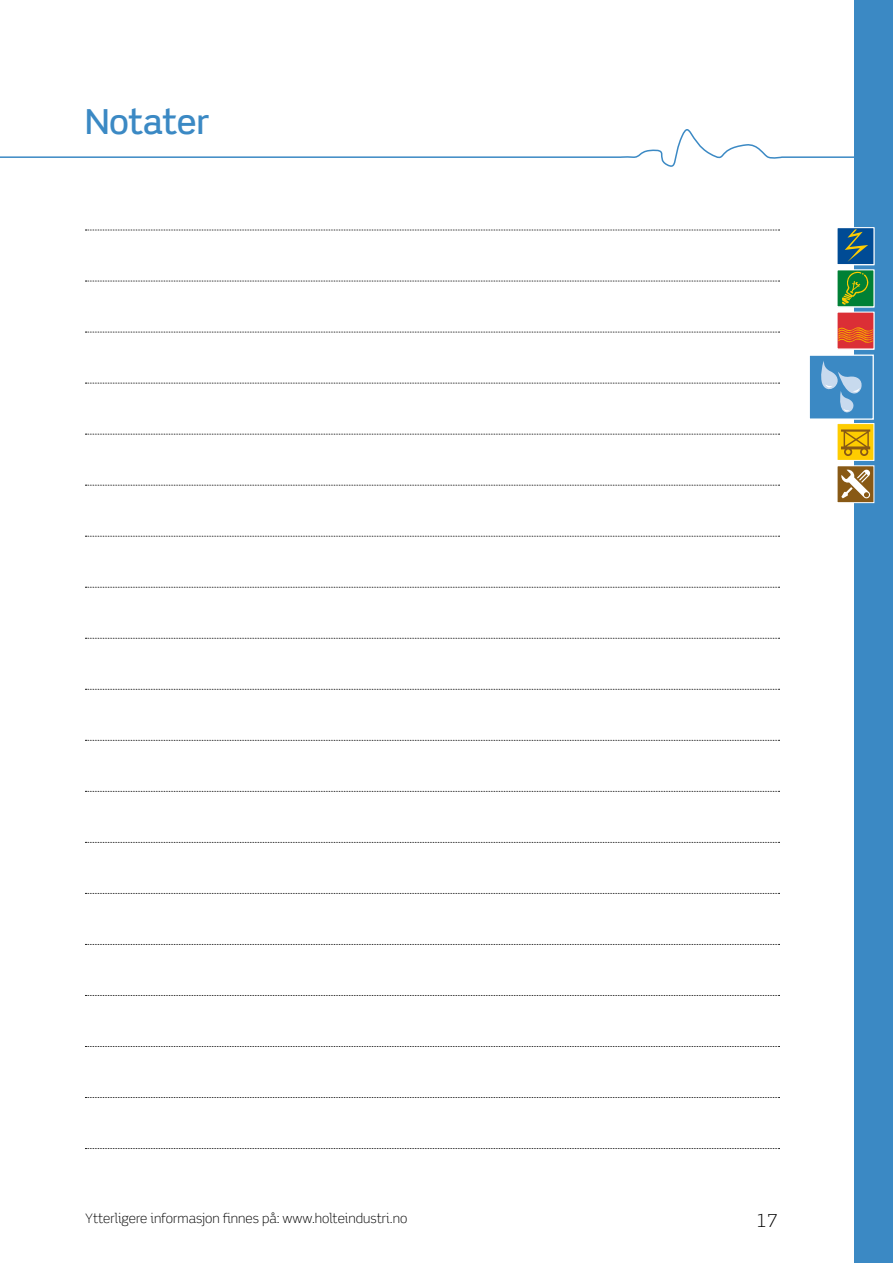
<style>
.page{position:relative;width:893px;height:1263px;background:#fff}
.page>*{position:absolute;margin:0;border:0;box-sizing:border-box;transform-origin:0 0}
.t1{font:500 34.5px "Scene Alt";color:#3b89c4}
.t2{font:300 18px "Scene Alt";color:#000}
.t3{font:300 13.05px "Scene Alt";color:#000}
</style>
<div class="page">
<svg style="left:85px;top:230px;width:694px;height:1px"></svg>
<svg style="left:85px;top:281px;width:694px;height:1px"></svg>
<svg style="left:85px;top:332px;width:694px;height:1px"></svg>
<svg style="left:85px;top:383px;width:694px;height:1px"></svg>
<svg style="left:85px;top:434px;width:694px;height:1px"></svg>
<svg style="left:85px;top:485px;width:694px;height:1px"></svg>
<svg style="left:85px;top:536px;width:694px;height:1px"></svg>
<svg style="left:85px;top:587px;width:694px;height:1px"></svg>
<svg style="left:85px;top:638px;width:694px;height:1px"></svg>
<svg style="left:85px;top:689px;width:694px;height:1px"></svg>
<svg style="left:85px;top:740px;width:694px;height:1px"></svg>
<svg style="left:85px;top:791px;width:694px;height:1px"></svg>
<svg style="left:85px;top:842px;width:694px;height:1px"></svg>
<svg style="left:85px;top:893px;width:694px;height:1px"></svg>
<svg style="left:85px;top:944px;width:694px;height:1px"></svg>
<svg style="left:85px;top:995px;width:694px;height:1px"></svg>
<svg style="left:85px;top:1046px;width:694px;height:1px"></svg>
<svg style="left:85px;top:1097px;width:694px;height:1px"></svg>
<svg style="left:85px;top:1148px;width:694px;height:1px"></svg>
<div style="left:855px;top:0;width:38px;height:1263px;background:#3b89c4"></div>
<svg style="left:854px;top:349px;width:20px;height:1px"></svg>
<svg style="left:2px;top:116px;width:853px;height:57px"></svg>
<div style="left:837px;top:228px;width:37px;height:37px;background:#004b95"></div>
<div style="left:837px;top:227px;width:37px;height:38px;border:1px solid #fff"></div>
<div style="left:837px;top:270px;width:37px;height:37px;background:#008035"></div>
<div style="left:837px;top:312px;width:37px;height:37px;background:#db2f36"></div>
<svg style="left:845px;top:229px;width:23px;height:33px"></svg>
<svg style="left:838px;top:327px;width:35px;height:16px"></svg>
<svg style="left:842px;top:271px;width:27px;height:34px"></svg>
<div style="left:809px;top:355px;width:64px;height:64px;background:#3b89c4"></div>
<div style="left:809px;top:354px;width:65px;height:66px;border:1px solid #fff"></div>
<svg style="left:821px;top:361px;width:41px;height:52px"></svg>
<div style="left:837px;top:424px;width:37px;height:36px;background:#fecc00"></div>
<div style="left:837px;top:423px;width:37px;height:38px;border:1px solid #fff"></div>
<div style="left:837px;top:466px;width:37px;height:37px;background:#885915"></div>
<div style="left:837px;top:465px;width:37px;height:38px;border:1px solid #fff"></div>
<svg style="left:841px;top:470px;width:29px;height:28px"></svg>
<svg style="left:841px;top:429px;width:29px;height:27px"></svg>
<h1 class="t1" style="left:85px;top:100px;width:126px">Notater</h1>
<p class="t3" style="left:85px;top:1210px;width:324px">Ytterligere informasjon finnes på: www.holteindustri.no</p>
<h2 class="t2" style="left:757px;top:1209px;width:23px">17</h2>
</div>
